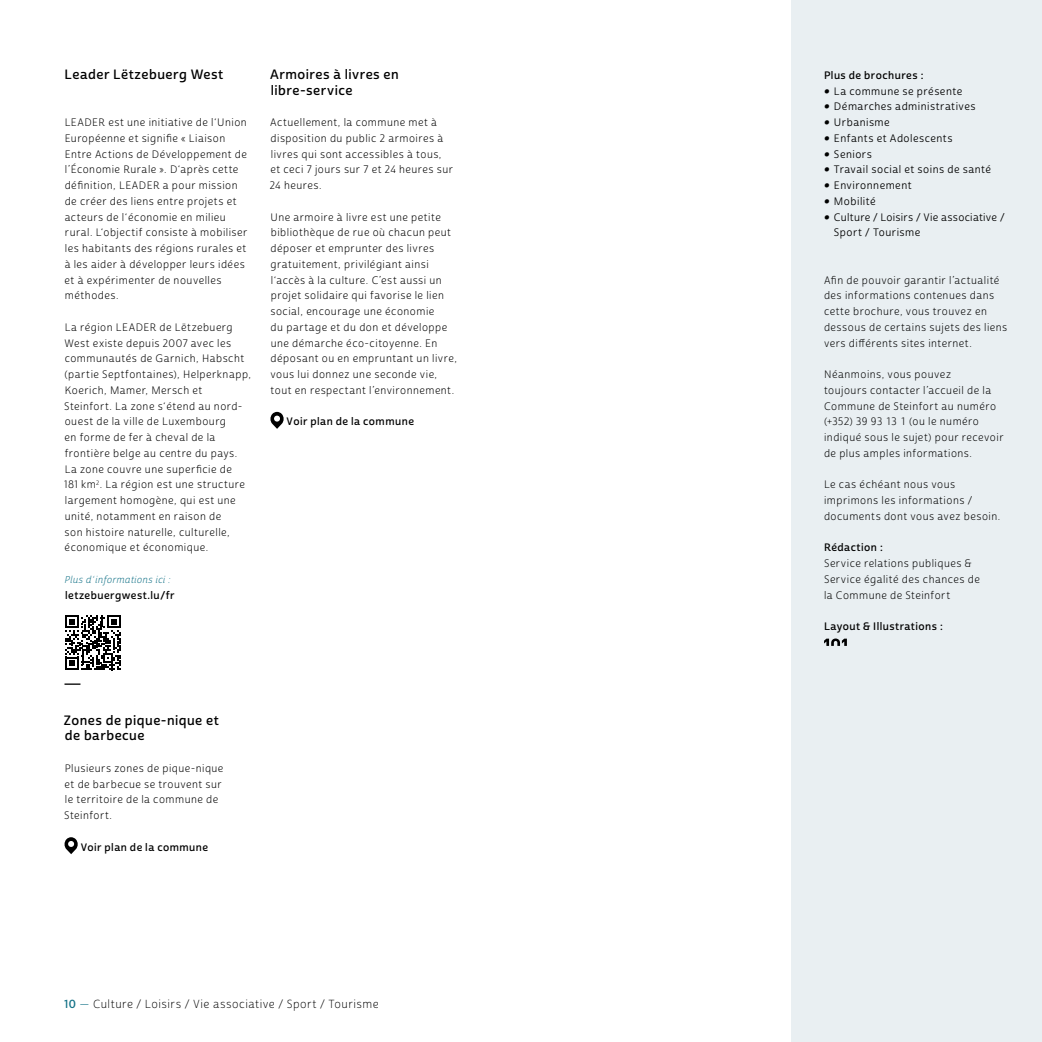
<style>
.page{position:relative;width:1042px;height:1042px;background:#fff}
.page>*{position:absolute;margin:0;border:0;box-sizing:border-box;transform-origin:0 0}
.t1{font:13.12px/15.8px "Cabrito Sans Nor Dem";letter-spacing:.04em;color:#000}
.t2{font:11.38px "Cabrito Sans Nor Lig";letter-spacing:.045em;color:#000}
.t3{font:10.5px/15.8px "Cabrito Sans Nor Boo";letter-spacing:.045em;color:#000}
.t4{font:10.5px "Cabrito Sans Nor Reg";letter-spacing:.045em;color:#000}
.t5{font:10.5px "Cabrito Sans Nor Dem";letter-spacing:.045em;color:#000}
.t6{font:10.5px/15.8px "Cabrito Sans Nor Reg";letter-spacing:.025em;color:#000}
.t7{font:9.62px "Cabrito Sans Nor Boo It";letter-spacing:.035em;color:#137287}
.s1{font-family:"Cabrito Sans Nor Dem";color:#137287}
.s2{font-family:"Cabrito Sans Nor Boo";color:#137287}
.s3{font-family:"Terfens";font-weight:900}
</style>
<div class="page">
<div style="left:791px;top:0;width:251px;height:1042px;background:#e9eff2"></div>
<svg style="left:65px;top:615px;width:55px;height:55px"></svg>
<svg style="left:64px;top:683px;width:16px;height:2px"></svg>
<svg style="left:64px;top:837px;width:14px;height:17px"></svg>
<svg style="left:270px;top:412px;width:14px;height:17px"></svg>
<svg style="left:824px;top:638px;width:23px;height:8px"></svg>
<p class="t1" style="left:65px;top:67px;width:160px">Leader Lëtzebuerg West</p>
<p class="t3" style="left:65px;top:115px;width:184px">LEADER est une initiative de l‘Union<br>Européenne et signifie « Liaison<br>Entre Actions de Développement de l’Économie Rurale ». D‘après cette définition, LEADER a pour mission de créer des liens entre projets et acteurs de l‘économie en milieu rural. L‘objectif consiste à mobiliser les habitants des régions rurales et à les aider à développer leurs idées et à expérimenter de nouvelles méthodes.</p>
<p class="t3" style="left:64px;top:319px;width:188px">La région LEADER de Lëtzebuerg<br>West existe depuis 2007 avec les communautés de Garnich, Habscht (partie Septfontaines), Helperknapp,<br>Koerich, Mamer, Mersch et<br>Steinfort. La zone s‘étend au nord&shy;ouest de la ville de Luxembourg<br>en forme de fer à cheval de la frontière belge au centre du pays.<br>La zone couvre une superficie de<br>181 km<sup>2</sup>. La région est une structure largement homogène, qui est une unité, notamment en raison de<br>son histoire naturelle, culturelle, économique et économique.</p>
<p class="t7" style="left:65px;top:574px;width:107px">Plus d‘informations ici :</p>
<p class="t5" style="left:65px;top:588px;width:111px">letzebuergwest.lu/fr</p>
<p class="t1" style="left:270px;top:67px;width:130px">Armoires à livres en libre-service</p>
<p class="t3" style="left:270px;top:115px;width:185px">Actuellement, la commune met à disposition du public 2 armoires à livres qui sont accessibles à tous,<br>et ceci 7 jours sur 7 et 24 heures sur<br>24 heures.</p>
<p class="t3" style="left:270px;top:209px;width:188px">Une armoire à livre est une petite bibliothèque de rue où chacun peut déposer et emprunter des livres gratuitement, privilégiant ainsi l‘accès à la culture. C’est aussi un projet solidaire qui favorise le lien social, encourage une économie<br>du partage et du don et développe une démarche éco-citoyenne. En déposant ou en empruntant un livre, vous lui donnez une seconde vie, tout en respectant l’environnement.</p>
<p class="t5" style="left:287px;top:415px;width:129px">Voir plan de la commune</p>
<p class="t1" style="left:64px;top:712px;width:156px">Zones de pique-nique et de barbecue</p>
<p class="t3" style="left:64px;top:760px;width:161px">Plusieurs zones de pique-nique et de barbecue se trouvent sur le territoire de la commune de<br>Steinfort.</p>
<p class="t5" style="left:81px;top:840px;width:129px">Voir plan de la commune</p>
<p class="t2" style="left:64px;top:997px;width:316px"><span class="s1">10</span> <span class="s2">—</span> Culture / Loisirs / Vie associative / Sport / Tourisme</p>
<p class="t5" style="left:824px;top:69px;width:101px">Plus de brochures :</p>
<p class="t4" style="left:824px;top:84px;width:140px"><span class="s3">•</span> La commune se présente</p>
<p class="t4" style="left:824px;top:100px;width:153px"><span class="s3">•</span> Démarches administratives</p>
<p class="t4" style="left:824px;top:116px;width:67px"><span class="s3">•</span> Urbanisme</p>
<p class="t4" style="left:824px;top:132px;width:130px"><span class="s3">•</span> Enfants et Adolescents</p>
<p class="t4" style="left:824px;top:147px;width:49px"><span class="s3">•</span> Seniors</p>
<p class="t4" style="left:824px;top:163px;width:169px"><span class="s3">•</span> Travail social et soins de santé</p>
<p class="t4" style="left:824px;top:179px;width:89px"><span class="s3">•</span> Environnement</p>
<p class="t4" style="left:824px;top:195px;width:53px"><span class="s3">•</span> Mobilité</p>
<p class="t6" style="left:834px;top:209px;width:172px;text-indent:-10px"><span class="s3">•</span> Culture / Loisirs / Vie associative /<br>Sport / Tourisme</p>
<p class="t3" style="left:824px;top:272px;width:185px">Afin de pouvoir garantir l’actualité des informations contenues dans cette brochure, vous trouvez en dessous de certains sujets des liens vers différents sites internet.</p>
<p class="t3" style="left:824px;top:367px;width:181px">Néanmoins, vous pouvez<br>toujours contacter l’accueil de la<br>Commune de Steinfort au numéro (+352) 39 93 13 1 (ou le numéro indiqué sous le sujet) pour recevoir de plus amples informations.</p>
<p class="t3" style="left:824px;top:477px;width:178px">Le cas échéant nous vous imprimons les informations / documents dont vous avez besoin.</p>
<p class="t5" style="left:824px;top:541px;width:60px">Rédaction :</p>
<p class="t3" style="left:824px;top:556px;width:157px">Service relations publiques &amp;<br>Service égalité des chances de la Commune de Steinfort</p>
<p class="t5" style="left:824px;top:620px;width:120px">Layout &amp; Illustrations :</p>
</div>
